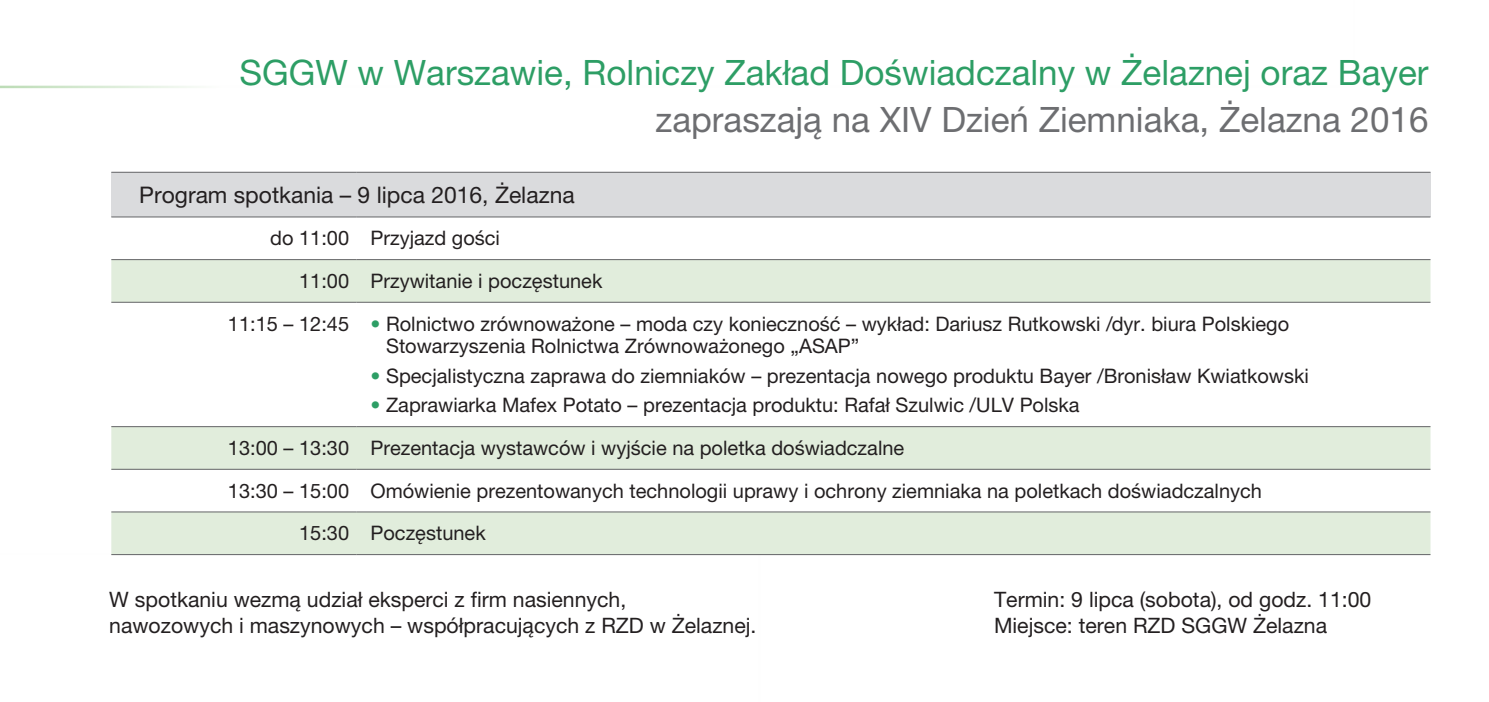
<style>
.page{position:relative;width:1489px;height:702px;background:#fff}
.page>*{position:absolute;margin:0;border:0;box-sizing:border-box;transform-origin:0 0}
.t1{font:35px "Helvetica Neue LT Pro";color:#2d9e65}
.t2{font:35px "Helvetica Neue LT Pro";color:#6d6e71}
.t3{font:22.75px "Helvetica Neue LT Pro";color:#231f20}
.t4{font:21.25px/25.5px "Helvetica Neue LT Pro";color:#231f20}
.t5{font:20px "Helvetica Neue LT Pro";color:#231f20}
.s1{color:#2d9e65}
</style>
<div class="page">
<svg style="left:0;top:85px;width:194px;height:3px"></svg>
<svg style="left:111px;top:555px;width:650px;height:1px"></svg>
<div style="left:111px;top:172px;width:1319px;height:45px;background:#dadbdd"></div>
<svg style="left:111px;top:260px;width:1319px;height:294px"></svg>
<hr style="left:111px;top:172px;width:245px;height:1px;background:#636466">
<hr style="left:356px;top:172px;width:1074px;height:1px;background:#636466">
<hr style="left:111px;top:216px;width:245px;height:1px;background:#636466">
<hr style="left:356px;top:216px;width:1074px;height:1px;background:#636466">
<hr style="left:111px;top:259px;width:245px;height:1px;background:#636466">
<hr style="left:356px;top:259px;width:1074px;height:1px;background:#636466">
<hr style="left:111px;top:302px;width:245px;height:1px;background:#636466">
<hr style="left:356px;top:302px;width:1074px;height:1px;background:#636466">
<hr style="left:111px;top:426px;width:245px;height:1px;background:#636466">
<hr style="left:356px;top:426px;width:1074px;height:1px;background:#636466">
<hr style="left:111px;top:469px;width:245px;height:1px;background:#636466">
<hr style="left:356px;top:469px;width:1074px;height:1px;background:#636466">
<hr style="left:111px;top:511px;width:245px;height:1px;background:#636466">
<hr style="left:111px;top:554px;width:245px;height:1px;background:#636466">
<hr style="left:356px;top:511px;width:1074px;height:1px;background:#636466">
<hr style="left:356px;top:554px;width:1074px;height:1px;background:#636466">
<h1 class="t1" style="left:239px;top:52px;width:1190px">SGGW w Warszawie, Rolniczy Zakład Doświadczalny w Żelaznej oraz Bayer</h1>
<h1 class="t2" style="left:655px;top:98px;width:774px">zapraszają na XIV Dzień Ziemniaka, Żelazna 2016</h1>
<p class="t3" style="left:139px;top:181px;width:437px">Program spotkania – 9 lipca 2016, Żelazna</p>
<p class="t5" style="left:270px;top:226px;width:231px">do 11:00 Przyjazd gości</p>
<p class="t5" style="left:299px;top:269px;width:305px">11:00 Przywitanie i poczęstunek</p>
<p class="t5" style="left:228px;top:311px;width:1062px">11:15 – 12:45 <span class="s1">•</span> Rolnictwo zrównoważone – moda czy konieczność – wykład: Dariusz Rutkowski /dyr. biura Polskiego</p>
<p class="t5" style="left:386px;top:334px;width:475px">Stowarzyszenia Rolnictwa Zrównoważonego „ASAP”</p>
<p class="t5" style="left:370px;top:364px;width:939px"><span class="s1">•</span> Specjalistyczna zaprawa do ziemniaków – prezentacja nowego produktu Bayer /Bronisław Kwiatkowski</p>
<p class="t5" style="left:370px;top:393px;width:710px"><span class="s1">•</span> Zaprawiarka Mafex Potato – prezentacja produktu: Rafał Szulwic /ULV Polska</p>
<p class="t5" style="left:228px;top:436px;width:678px">13:00 – 13:30 Prezentacja wystawców i wyjście na poletka doświadczalne</p>
<p class="t5" style="left:228px;top:478px;width:1035px">13:30 – 15:00 Omówienie prezentowanych technologii uprawy i ochrony ziemniaka na poletkach doświadczalnych</p>
<p class="t5" style="left:299px;top:521px;width:188px">15:30 Poczęstunek</p>
<p class="t4" style="left:109px;top:586px;width:648px">W spotkaniu wezmą udział eksperci z firm nasiennych,<br>nawozowych i maszynowych – współpracujących z RZD w Żelaznej.</p>
<p class="t4" style="left:994px;top:586px;width:379px">Termin: 9 lipca (sobota), od godz. 11:00<br>Miejsce: teren RZD SGGW Żelazna</p>
</div>
